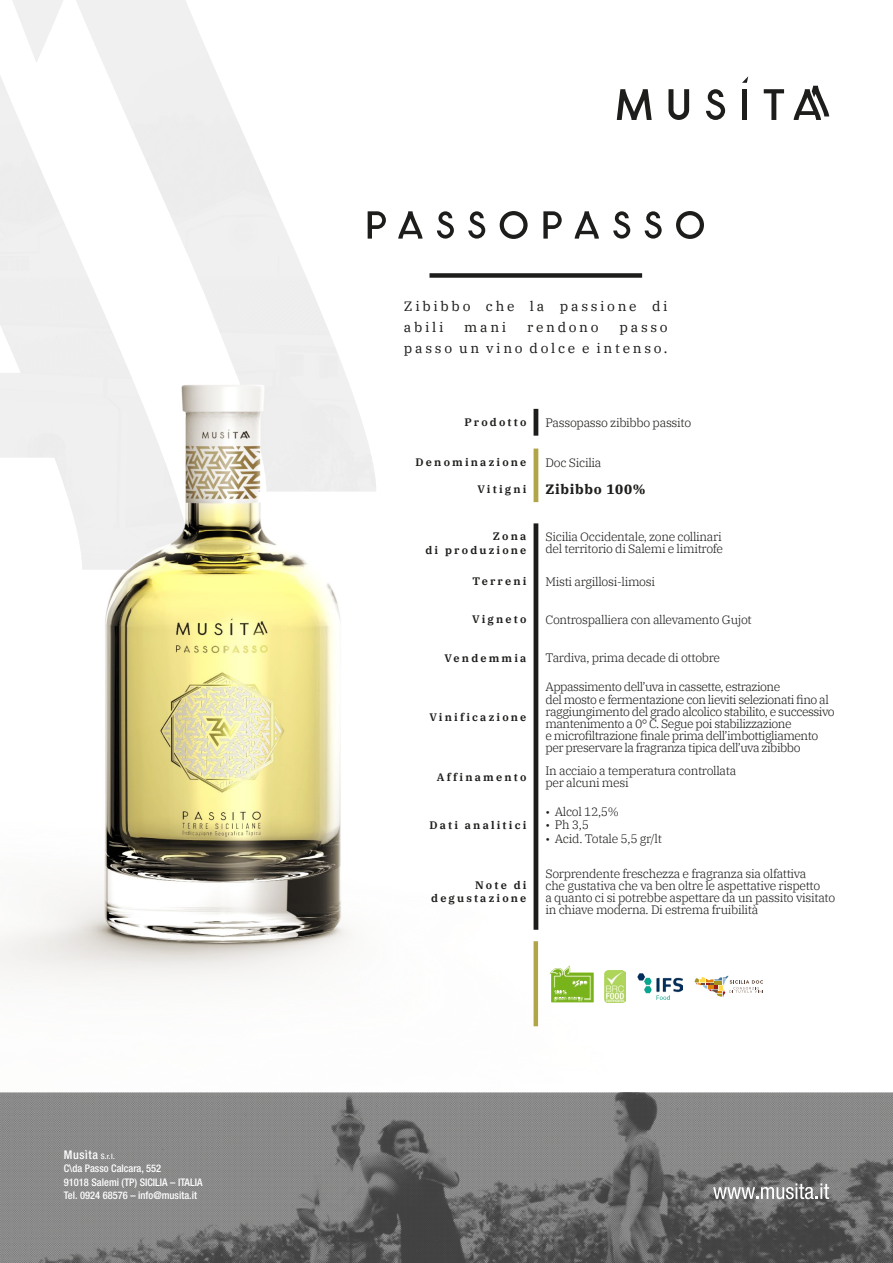
<style>
.page{position:relative;width:893px;height:1263px;background:#fff}
.page>*{position:absolute;margin:0;border:0;box-sizing:border-box;transform-origin:0 0}
.t1{font:13.5px/21px "IBM Plex Serif";letter-spacing:.2em;color:#1d1d1b}
.t2{font:700 13.5px "IBM Plex Serif";letter-spacing:.05em;color:#1d1d1b}
.t3{font:300 12.15px/12.1px "IBM Plex Serif";letter-spacing:-.025em;color:#1d1d1b}
.t4{font:500 condensed 12px "Helvetica Neue";letter-spacing:.05em;color:#fff}
.t5{font:600 10.8px/13.5px "IBM Plex Serif";letter-spacing:.2em;color:#1d1d1b;text-align:right}
.t6{font:500 condensed 10.5px/13.5px "Helvetica Neue";color:#fff}
.s1{font-size:7.5px}
</style>
<div class="page">
<img style="left:0;top:276px;width:826px;height:817px">
<svg style="left:0;top:1093px;width:893px;height:170px;background:#777776"></svg>
<svg style="left:713px;top:1183px;width:116px;height:16px"></svg>
<div style="left:742px;top:89px;width:5px;height:31px;background:#1d1d1b"></div>
<svg style="left:617px;top:89px;width:35px;height:31px"></svg>
<svg style="left:764px;top:89px;width:20px;height:31px"></svg>
<svg style="left:668px;top:89px;width:21px;height:31px"></svg>
<svg style="left:706px;top:89px;width:19px;height:31px"></svg>
<svg style="left:742px;top:76px;width:6px;height:7px"></svg>
<svg style="left:794px;top:86px;width:35px;height:34px"></svg>
<hr style="left:534px;top:941px;width:4px;height:85px;background:#b1a647">
<svg style="left:534px;top:409px;width:4px;height:521px;background:#3b3a2e"></svg>
<div style="left:429px;top:273px;width:213px;height:5px;background:#1d1d1b"></div>
<img style="left:550px;top:965px;width:43px;height:37px">
<img style="left:605px;top:970px;width:21px;height:32px">
<img style="left:637px;top:974px;width:46px;height:25px">
<svg style="left:694px;top:975px;width:70px;height:23px"></svg>
<svg style="left:398px;top:211px;width:24px;height:28px"></svg>
<svg style="left:500px;top:211px;width:28px;height:28px"></svg>
<svg style="left:368px;top:211px;width:18px;height:28px"></svg>
<svg style="left:437px;top:211px;width:17px;height:28px"></svg>
<svg style="left:468px;top:211px;width:17px;height:28px"></svg>
<svg style="left:575px;top:211px;width:24px;height:28px"></svg>
<svg style="left:676px;top:211px;width:28px;height:28px"></svg>
<svg style="left:543px;top:211px;width:19px;height:28px"></svg>
<svg style="left:613px;top:211px;width:17px;height:28px"></svg>
<svg style="left:645px;top:211px;width:17px;height:28px"></svg>
<p class="t4" style="left:64px;top:1147px;width:53px">Musìta <span class="s1">S.r.l.</span></p>
<p class="t6" style="left:64px;top:1161px;width:140px">C\da Passo Calcara, 552<br>91018 Salemi (TP) SICILIA – ITALIA<br>Tel. 0924 68576 – info@musita.it</p>
<p class="t1" style="left:404px;top:294px;width:265px">Zibibbo che la passione di abili</p>
<p class="t1" style="left:464px;top:315px;width:43px">mani</p>
<p class="t1" style="left:527px;top:315px;width:73px">rendono</p>
<p class="t1" style="left:404px;top:315px;width:265px;text-align:right">passo<br>passo un vino dolce e intenso.</p>
<p class="t5" style="left:464px;top:415px;width:64px">Prodotto</p>
<p class="t3" style="left:545px;top:416px;width:147px">Passopasso zibibbo passito</p>
<p class="t5" style="left:416px;top:455px;width:112px">Denominazione</p>
<p class="t3" style="left:545px;top:455px;width:57px">Doc Sicilia</p>
<p class="t5" style="left:477px;top:481px;width:51px">Vitigni</p>
<p class="t2" style="left:545px;top:478px;width:102px">Zibibbo 100%</p>
<p class="t5" style="left:426px;top:529px;width:102px">Zona<br>di produzione</p>
<p class="t3" style="left:545px;top:530px;width:179px">Sicilia Occidentale, zone collinari del territorio di Salemi e limitrofe</p>
<p class="t5" style="left:472px;top:574px;width:56px">Terreni</p>
<p class="t3" style="left:545px;top:574px;width:111px">Misti argillosi-limosi</p>
<p class="t5" style="left:472px;top:612px;width:56px">Vigneto</p>
<p class="t3" style="left:545px;top:612px;width:208px">Controspalliera con allevamento Gujot</p>
<p class="t5" style="left:445px;top:650px;width:83px">Vendemmia</p>
<p class="t3" style="left:545px;top:651px;width:176px">Tardiva, prima decade di ottobre</p>
<p class="t5" style="left:429px;top:710px;width:98px">Vinificazione</p>
<p class="t3" style="left:545px;top:680px;width:291px">Appassimento dell’uva in cassette, estrazione<br>del mosto e fermentazione con lieviti selezionati fino al raggiungimento del grado alcolico stabilito, e successivo mantenimento a 0° C. Segue poi stabilizzazione<br>e microfiltrazione finale prima dell’imbottigliamento per preservare la fragranza tipica dell’uva zibibbo</p>
<p class="t5" style="left:437px;top:769px;width:91px">Affinamento</p>
<p class="t3" style="left:545px;top:764px;width:192px">In acciaio a temperatura controllata per alcuni mesi</p>
<p class="t5" style="left:429px;top:817px;width:99px">Dati analitici</p>
<p class="t3" style="left:545px;top:804px;width:75px">• Alcol 12,5%</p>
<p class="t3" style="left:545px;top:818px;width:45px">• Ph 3,5</p>
<p class="t3" style="left:545px;top:831px;width:118px">• Acid. Totale 5,5 gr/lt</p>
<p class="t5" style="left:431px;top:877px;width:97px">Note di degustazione</p>
<p class="t3" style="left:545px;top:866px;width:291px">Sorprendente freschezza e fragranza sia olfattiva<br>che gustativa che va ben oltre le aspettative rispetto<br>a quanto ci si potrebbe aspettare da un passito visitato in chiave moderna. Di estrema fruibilità</p>
</div>
